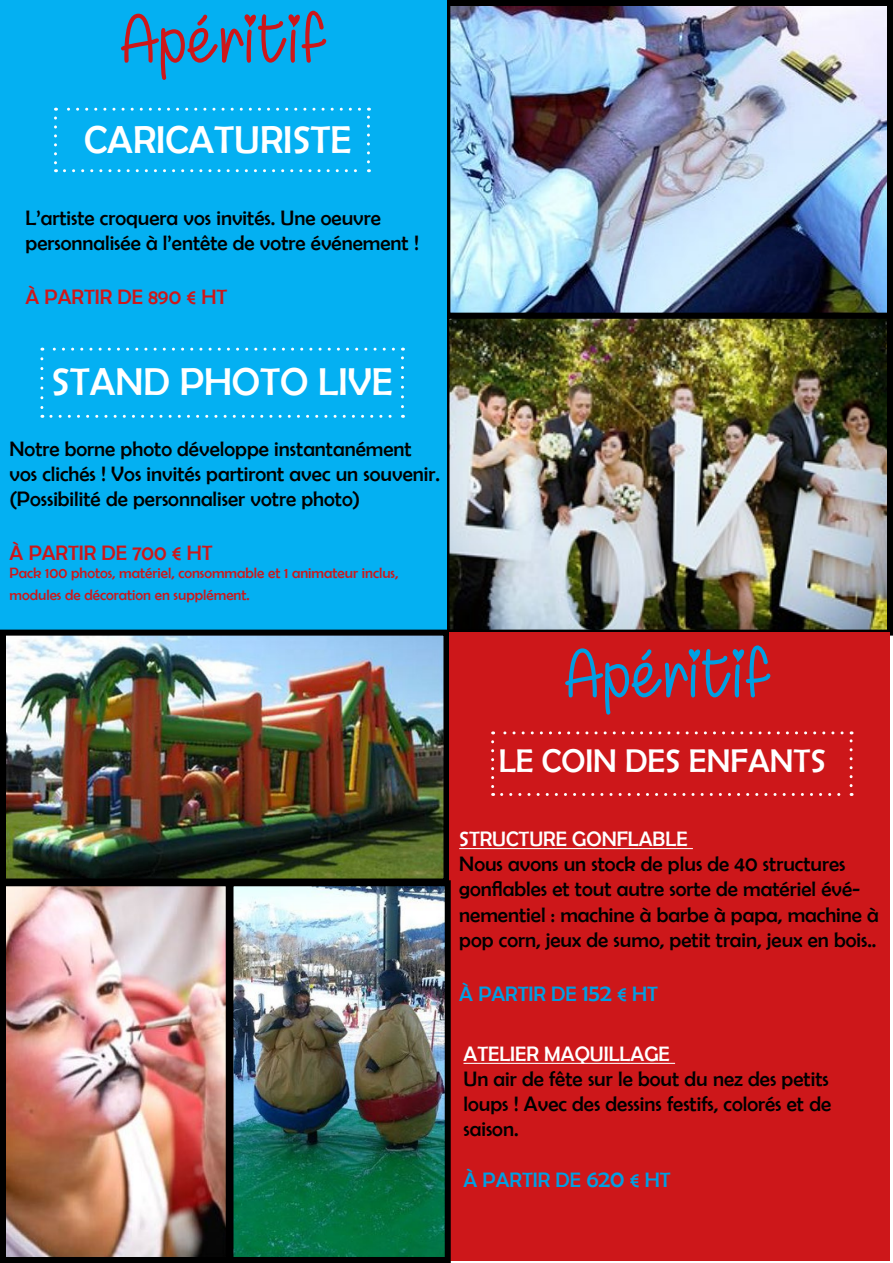
<style>
.page{position:relative;width:893px;height:1263px;background:#fff}
.page>*{position:absolute;margin:0;border:0;box-sizing:border-box;transform-origin:0 0}
.t1{font:69px "Chasing Hearts";color:#cd171a}
.t2{font:69px "Chasing Hearts";color:#009fe3}
.t3{font:39px "Berlin Sans FB";color:#fff}
.t4{font:33px "Berlin Sans FB";color:#fff}
.t5{font:21px/25.2px "Berlin Sans FB";color:#000}
.t6{font:21px "Berlin Sans FB";color:#fff}
.t7{font:21px "Berlin Sans FB";color:#cd171a}
.t8{font:21px "Berlin Sans FB";color:#009fe3}
.t9{font:15px/21.6px "Berlin Sans FB";color:#cd171a}
.s1{font-size:24px}
</style>
<div class="page">
<img style="left:450px;top:7px;width:436px;height:622px">
<div style="left:444px;top:0;width:449px;height:319px;border:6px solid #000"></div>
<div style="left:443px;top:313px;width:450px;height:323px;border:6px solid #000"></div>
<div style="left:0;top:0;width:446px;height:633px;background:#04b0f2"></div>
<img style="left:7px;top:637px;width:435px;height:240px">
<div style="left:0;top:630px;width:449px;height:254px;border:6px solid #000"></div>
<div style="left:449px;top:633px;width:441px;height:628px;background:#cd171a"></div>
<img style="left:7px;top:887px;width:437px;height:369px">
<div style="left:0;top:880px;width:232px;height:383px;border:6px solid #000"></div>
<svg style="left:54px;top:118px;width:3px;height:54px"></svg>
<svg style="left:64px;top:169px;width:305px;height:3px"></svg>
<svg style="left:367px;top:108px;width:3px;height:54px"></svg>
<svg style="left:56px;top:108px;width:303px;height:3px"></svg>
<svg style="left:40px;top:359px;width:3px;height:59px"></svg>
<svg style="left:51px;top:415px;width:352px;height:3px"></svg>
<svg style="left:401px;top:348px;width:3px;height:59px"></svg>
<svg style="left:42px;top:348px;width:351px;height:3px"></svg>
<svg style="left:491px;top:742px;width:3px;height:54px"></svg>
<svg style="left:502px;top:793px;width:350px;height:3px"></svg>
<svg style="left:850px;top:731px;width:3px;height:55px"></svg>
<svg style="left:493px;top:731px;width:349px;height:3px"></svg>
<hr style="left:459px;top:848px;width:234px;height:1px;background:#fff">
<hr style="left:463px;top:1063px;width:212px;height:1px;background:#fff">
<div style="left:227px;top:880px;width:224px;height:383px;border:6px solid #000"></div>
<h1 class="t1" style="left:120px;top:-4px;width:208px">Apéritif</h1>
<h2 class="t3" style="left:84px;top:118px;width:269px">CARICATURISTE</h2>
<p class="t5" style="left:26px;top:205px;width:395px">L’artiste croquera vos invités. Une oeuvre personnalisée à l’entête de votre événement !</p>
<p class="t7" style="left:26px;top:285px;width:203px">À PARTIR DE 890 € HT</p>
<h2 class="t3" style="left:52px;top:360px;width:343px">STAND PHOTO LIVE</h2>
<p class="t5" style="left:10px;top:436px;width:432px">Notre borne photo développe instantanément vos clichés ! Vos invités partiront avec un souvenir. (Possibilité de personnaliser votre photo)</p>
<p class="t7" style="left:10px;top:541px;width:205px">À PARTIR DE 700 € HT</p>
<p class="t9" style="left:10px;top:562px;width:390px">Pack 100 photos, matériel, consommable et 1 animateur inclus, modules de décoration en supplément.</p>
<h1 class="t2" style="left:564px;top:631px;width:208px">Apéritif</h1>
<h3 class="t4" style="left:499px;top:742px;width:328px">LE COIN DES ENFANTS</h3>
<p class="t6" style="left:459px;top:827px;width:230px">STRUCTURE GONFLABLE</p>
<p class="t5" style="left:459px;top:851px;width:421px">Nous avons un stock de plus de 40 structures gonflables et tout autre sorte de matériel évé&shy;nementiel : machine à barbe à papa, machine à pop corn, jeux de sumo, petit train, jeux en bois..</p>
<p class="t8" style="left:459px;top:982px;width:200px">À PARTIR DE <span class="s1">152</span> € HT</p>
<p class="t6" style="left:463px;top:1042px;width:208px">ATELIER MAQUILLAGE</p>
<p class="t5" style="left:463px;top:1066px;width:369px;text-align:justify">Un air de fête sur le bout du nez des petits loups ! Avec des dessins festifs, colorés et de saison.</p>
<p class="t8" style="left:463px;top:1168px;width:209px">À PARTIR DE <span class="s1">620</span> € HT</p>
</div>
